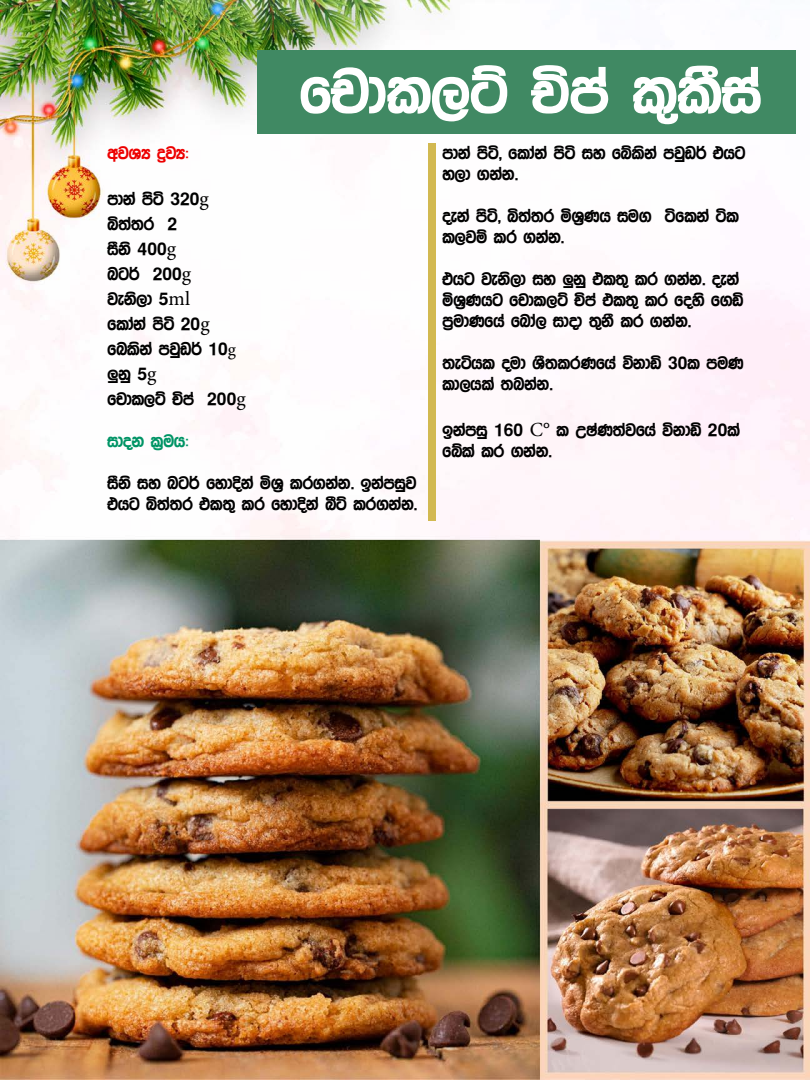
<style>
.page{position:relative;width:810px;height:1080px;background:#fff}
.page>*{position:absolute;margin:0;border:0;box-sizing:border-box;transform-origin:0 0}
.t1{font:62.5px "FM Sandhyaneex";color:#fff}
.t2{font:17.5px/25px "FM Sandhyaneex";color:#000}
.t3{font:17.5px "FM Sandhyaneex";color:#009465}
.t4{font:17.5px "FM Sandhyaneex";color:#ed0000}
.s1{font-family:"Minion Pro";font-size:20px}
.s2{font-family:"Minion Pro"}
</style>
<div class="page">
<img style="left:0;top:0;width:810px;height:1080px">
<div style="left:258px;top:50px;width:538px;height:84px;background:#408963"></div>
<div style="left:429px;top:144px;width:7px;height:377px;background:#d2b951"></div>
<h1 class="t1" style="left:300px;top:57px;width:463px">FPDL,Ü ÑMA L=LSIA</h1>
<p class="t4" style="left:108px;top:144px;width:83px">WJYH ØJH(</p>
<p class="t2" style="left:108px;top:187px;width:140px">MDKA MSÁ 320<span class="s1">g<br></span>Ì;A;R 2<br>ISKS400<span class="s1">g<br></span>NG¾ 200<span class="s1">g<br></span>JEKS,D 5<span class="s1">ml<br></span>FLDAKA MSÁ 20<span class="s1">g<br></span>FNLSKA MJQV¾ 10<span class="s2">g </span>¨KQ5<span class="s1">g<br></span>FPDL,Ü ÑMA 200<span class="s1">g</span></p>
<p class="t3" style="left:108px;top:432px;width:83px">IDOK L%UH(</p>
<p class="t2" style="left:108px;top:473px;width:312px;line-height:21px">ISKSIY NG¾ FYDÈKA ÑY%LR.KAK' BKAMIQJ<br>THG Ì;A;R TL;= LR FYDÈKA ÎÜ LR.KAK'</p>
<p class="t2" style="left:443px;top:143px;width:304px;line-height:21px">MDKA MSÁ" FLDAKA MSÁ IY FÍLSKA MJQV¾ THG<br>Y,D .KAK'</p>
<p class="t2" style="left:443px;top:206px;width:298px;line-height:21px">OEKA MSÁ" Ì;A;R ÑY%KH IU. ÁFLKA ÁL<br>L,JÏ LR .KAK'</p>
<p class="t2" style="left:443px;top:269px;width:303px;line-height:21px">THG JEKS,D IY ¨KQTL;= LR .KAK' OEKA<br>ÑY%KHG FPDL,Ü ÑMA TL;= LR FOYSF.Ä<br>M%UDKFHA FNDA, IDOD ;=KSLR .KAK'</p>
<p class="t2" style="left:443px;top:353px;width:303px;line-height:21px">;EÁHL OUD YS;LRKFHA ÚKDÄ 30L MUK<br>LD,HLA ;NKAK'</p>
<p class="t2" style="left:442px;top:420px;width:299px;line-height:21px">BKAMIQ160 <span class="s1">C°</span> L WIAK;AJFHA ÚKDÄ 20LA<br>FÍLA LR .KAK'</p>
</div>
